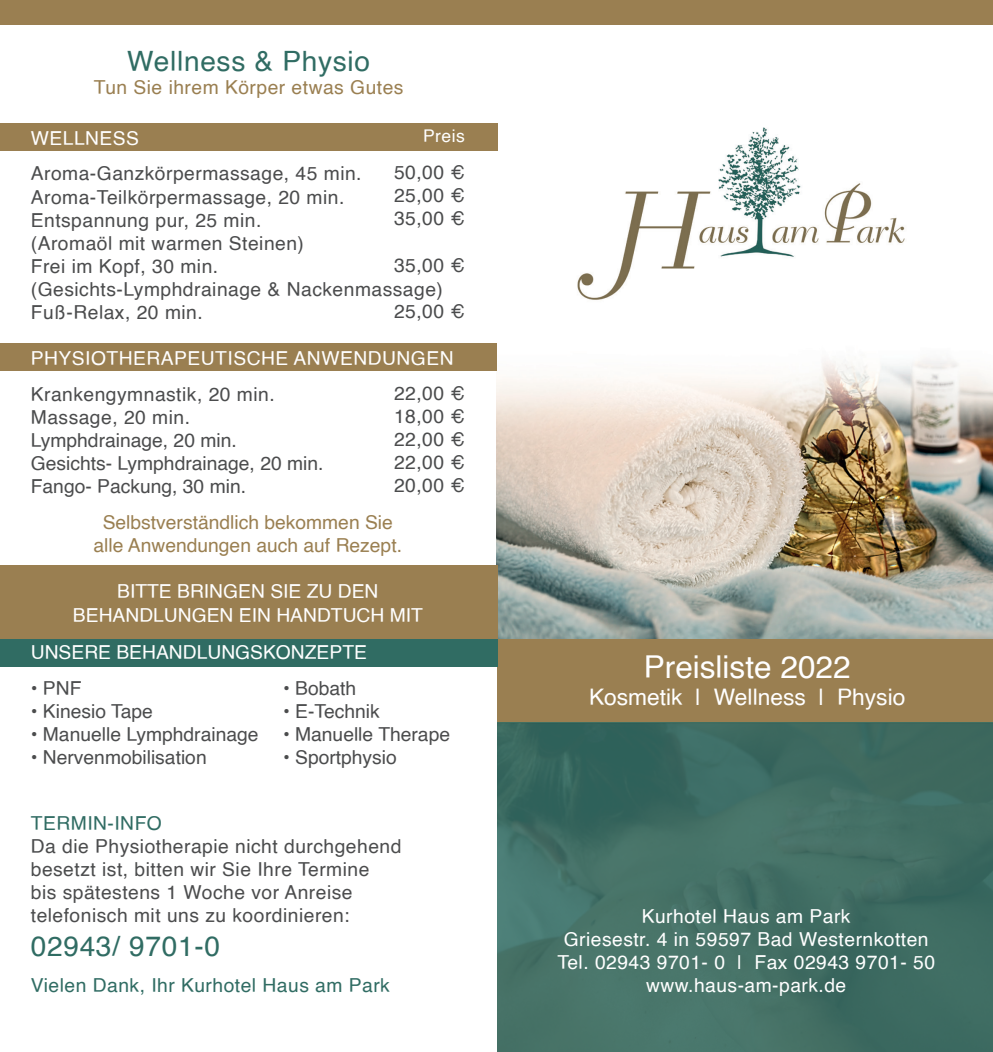
<style>
.page{position:relative;width:993px;height:1052px;background:#fff}
.page>*{position:absolute;margin:0;border:0;box-sizing:border-box;transform-origin:0 0}
.t1{font:31.5px "Helvetica";color:#fff}
.t2{font:28px "Helvetica";letter-spacing:.025em;color:#306c63}
.t3{font:22.75px "Helvetica";color:#fff}
.t4{font:19.25px/23.1px "Helvetica";letter-spacing:.025em;color:#4b4c4d}
.t5{font:19.25px/23.1px "Helvetica";color:#4b4c4d}
.t6{font:19.25px/23.1px "Helvetica";letter-spacing:.025em;color:#fff;text-align:center}
.t7{font:19.25px/23.1px "Helvetica";color:#fff;text-align:center}
.t8{font:19.25px/23.1px "Helvetica";color:#9a7f51;text-align:center}
.t9{font:19.25px "Helvetica";letter-spacing:.025em;color:#306c63}
.t10{font:19.25px "Helvetica";letter-spacing:.025em;color:#9a7f51}
.t11{font:17.5px "Helvetica";letter-spacing:.025em;color:#fff}
</style>
<div class="page">
<img style="left:496px;top:123px;width:496px;height:516px">
<div style="left:497px;top:639px;width:495px;height:84px;background:#9a7f51"></div>
<svg style="left:497px;top:722px;width:495px;height:330px;background:#416e64"></svg>
<div style="left:0;top:565px;width:497px;height:75px;background:#9a7f51"></div>
<div style="left:0;top:0;width:992px;height:25px;background:#9a7f51"></div>
<div style="left:0;top:344px;width:496px;height:27px;background:#9a7f51"></div>
<div style="left:0;top:639px;width:497px;height:27px;background:#306c63"></div>
<div style="left:0;top:123px;width:497px;height:27px;background:#9a7f51"></div>
<h2 class="t2" style="left:127px;top:40px;width:244px">Wellness &amp; Physio</h2>
<p class="t10" style="left:94px;top:72px;width:311px">Tun Sie ihrem Körper etwas Gutes</p>
<p class="t6" style="left:31px;top:127px;width:110px">WELLNESS</p>
<p class="t4" style="left:31px;top:163px;width:413px">Aroma-Ganzkörpermassage, 45 min.<br>Aroma-Teilkörpermassage, 20 min.<br>Entspannung pur, 25 min.<br>(Aromaöl mit warmen Steinen)<br>Frei im Kopf, 30 min. (Gesichts-Lymphdrainage &amp; Nackenmassage)<br>Fuß-Relax, 20 min.</p>
<p class="t6" style="left:31px;top:347px;width:424px">PHYSIOTHERAPEUTISCHE ANWENDUNGEN</p>
<p class="t5" style="left:31px;top:383px;width:294px">Krankengymnastik, 20 min.<br>Massage, 20 min.<br>Lymphdrainage, 20 min.<br>Gesichts- Lymphdrainage, 20 min.<br>Fango- Packung, 30 min.</p>
<p class="t8" style="left:93px;top:511px;width:310px">Selbstverständlich bekommen Sie alle Anwendungen auch auf Rezept.</p>
<p class="t7" style="left:73px;top:581px;width:351px">BITTE BRINGEN SIE ZU DEN<br>BEHANDLUNGEN EIN HANDTUCH MIT</p>
<p class="t7" style="left:31px;top:641px;width:337px">UNSERE BEHANDLUNGSKONZEPTE</p>
<p class="t4" style="left:31px;top:677px;width:52px">• PNF</p>
<p class="t4" style="left:283px;top:677px;width:75px">• Bobath</p>
<p class="t5" style="left:31px;top:700px;width:123px">• Kinesio Tape</p>
<p class="t5" style="left:283px;top:700px;width:98px">• E-Technik</p>
<p class="t5" style="left:31px;top:723px;width:229px">• Manuelle Lymphdrainage</p>
<p class="t5" style="left:283px;top:723px;width:168px">• Manuelle Therape</p>
<p class="t5" style="left:31px;top:746px;width:177px">• Nervenmobilisation</p>
<p class="t5" style="left:283px;top:746px;width:115px">• Sportphysio</p>
<p class="t11" style="left:423px;top:122px;width:43px">Preis</p>
<p class="t4" style="left:394px;top:161px;width:72px;text-align:justify">50,00 € 25,00 € 35,00 €</p>
<p class="t4" style="left:394px;top:254px;width:72px">35,00 €</p>
<p class="t4" style="left:394px;top:300px;width:72px">25,00 €</p>
<p class="t4" style="left:394px;top:382px;width:72px;text-align:justify">22,00 € 18,00 € 22,00 € 22,00 € 20,00 €</p>
<p class="t9" style="left:31px;top:808px;width:132px">TERMIN-INFO</p>
<p class="t4" style="left:31px;top:835px;width:372px">Da die Physiotherapie nicht durchgehend besetzt ist, bitten wir Sie Ihre Termine<br>bis spätestens 1 Woche vor Anreise telefonisch mit uns zu koordinieren:</p>
<h2 class="t2" style="left:31px;top:924px;width:190px">02943/ 9701-0</h2>
<p class="t9" style="left:31px;top:970px;width:360px">Vielen Dank, Ihr Kurhotel Haus am Park</p>
<h1 class="t1" style="left:643px;top:642px;width:208px">Preisliste 2022</h1>
<p class="t3" style="left:589px;top:679px;width:318px">Kosmetik | Wellness | Physio</p>
<p class="t6" style="left:557px;top:905px;width:379px">Kurhotel Haus am Park<br>Griesestr. 4 in 59597 Bad Westernkotten<br>Tel. 02943 9701- 0 | Fax 02943 9701- 50 www.haus-am-park.de</p>
</div>
